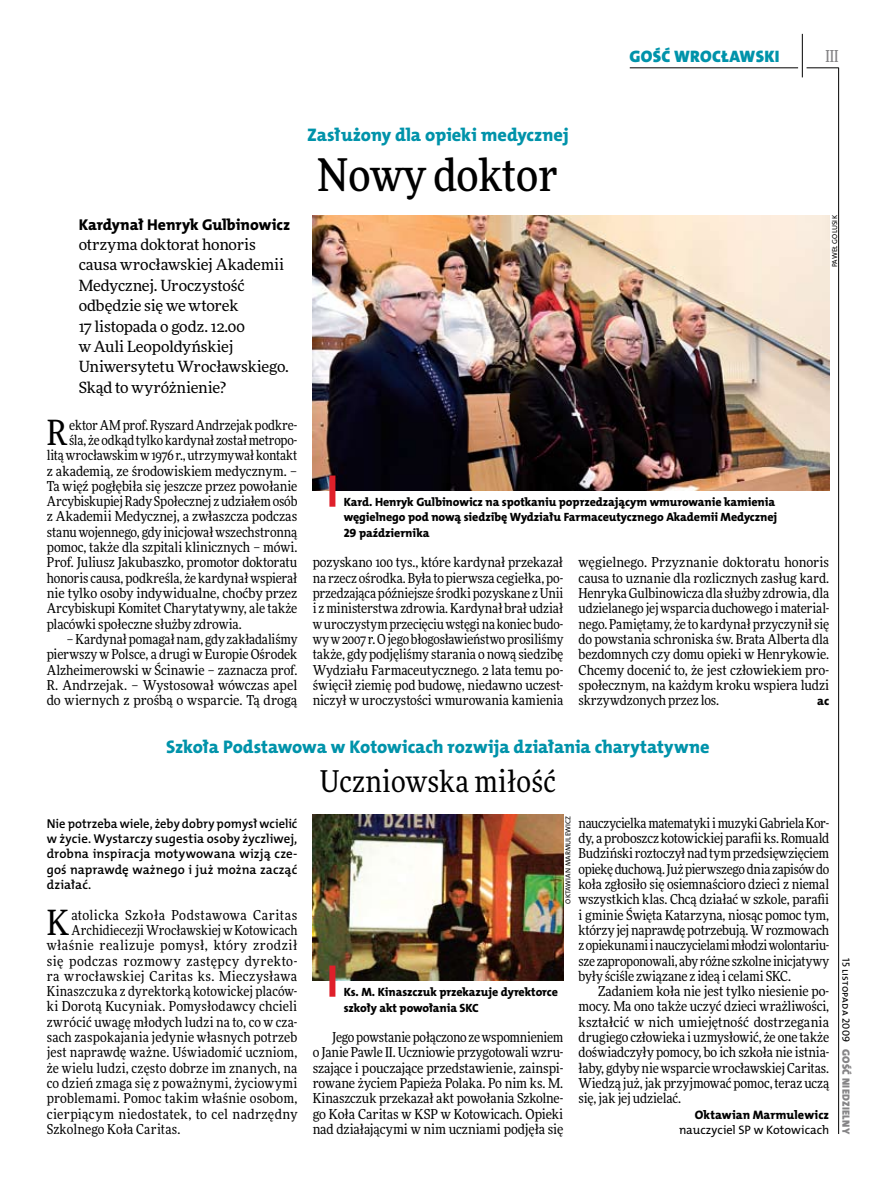
<style>
.page{position:relative;width:893px;height:1191px;background:#fff}
.page>*{position:absolute;margin:0;border:0;box-sizing:border-box;transform-origin:0 0}
.t1{font:500 45px "Freeday Narrow";color:#000}
.t2{font:34.8px "Freeday Narrow News";color:#000}
.t3{font:30px "Freeday Narrow News";letter-spacing:.01em;color:#000}
.t4{font:18.3px "The Mix HP8 Ex Bld";color:#0093aa}
.t5{font:16.65px "The Mix HP9 Blk";letter-spacing:.02em;color:#0093aa}
.t6{font:500 16.5px "Freeday Narrow";color:#858486;scale:.9 1}
.t7{font:15.75px "The Mix HP8 Ex Bld";color:#000}
.t8{font:15.45px/20.4px "Freeday News";letter-spacing:-.01em;color:#000}
.t9{font:13.65px/15.3px "Freeday Narrow News";color:#000;text-align:justify}
.t10{font:13.65px "Freeday Narrow News";letter-spacing:.035em;color:#000}
.t11{font:13.65px "Freeday Narrow News";letter-spacing:.02em;color:#000}
.t12{font:13.65px "Freeday Narrow News";letter-spacing:.03em;color:#000}
.t13{font:12.9px/15.3px "The Mix HP6 Se Bld";letter-spacing:.005em;color:#000;text-align:justify}
.t14{font:12.3px "The Mix HP5 Plain";letter-spacing:-.005em;color:#000}
.t15{font:12.3px "The Mix HP8 Ex Bld";letter-spacing:.01em;color:#000}
.t16{font:12px/15.3px "The Mix HP8 Ex Bld";letter-spacing:-.005em;color:#000}
.t17{font:10.5px "The Mix HP5 Plain";letter-spacing:.015em;color:#000}
.t18{font:10.5px "The Mix HP9 Blk";letter-spacing:.025em;color:#858486}
.t19{font:7.2px "The Mix HP5 Plain";letter-spacing:.015em;color:#000}
</style>
<div class="page">
<hr style="left:806px;top:68px;width:33px;height:1px;background:#000">
<hr style="left:630px;top:68px;width:168px;height:1px;background:#000">
<hr style="left:838px;top:68px;width:1px;height:1066px;background:#000">
<hr style="left:802px;top:34px;width:1px;height:43px;background:#000">
<img style="left:313px;top:215px;width:516px;height:276px">
<div style="left:329px;top:475px;width:6px;height:32px;background:#df1f2a"></div>
<img style="left:313px;top:814px;width:250px;height:167px">
<div style="left:329px;top:965px;width:6px;height:31px;background:#df1f2a"></div>
<p class="t5" style="left:629px;top:46px;width:152px">GOŚĆ WROCŁAWSKI</p>
<p class="t6" style="left:825px;top:46px;width:16px">III</p>
<p class="t7" style="left:79px;top:214px;width:213px">Kardynał Henryk Gulbinowicz</p>
<p class="t8" style="left:79px;top:234px;width:212px">otrzyma doktorat honoris causa wrocławskiej Akademii<br>Medycznej. Uroczystość odbędzie się we wtorek<br>17 listopada o godz. 12.00<br>w Auli Leopoldyńskiej<br>Uniwersytetu Wrocławskiego.<br>Skąd to wyróżnienie?</p>
<h2 class="t2" style="left:47px;top:411px;width:22px">R</h2>
<p class="t9" style="left:69px;top:417px;width:230px">ektor AM prof. Ryszard Andrzejak podkre-</p>
<p class="t9" style="left:69px;top:432px;width:230px">śla, że odkąd tylko kardynał został metropo-</p>
<p class="t9" style="left:47px;top:447px;width:252px">litą wrocławskim w1976 r., utrzymywał kontakt</p>
<p class="t9" style="left:47px;top:463px;width:252px">z akademią, ze środowiskiem medycznym. –</p>
<p class="t9" style="left:47px;top:478px;width:252px">Ta więź pogłębiła się jeszcze przez powołanie</p>
<p class="t9" style="left:47px;top:493px;width:252px">Arcybiskupiej Rady Społecznej z udziałem osób</p>
<p class="t9" style="left:47px;top:509px;width:252px">z Akademii Medycznej, a zwłaszcza podczas</p>
<p class="t9" style="left:47px;top:524px;width:252px">stanu wojennego, gdy inicjował wszechstronną</p>
<p class="t9" style="left:47px;top:539px;width:252px">pomoc, także dla szpitali klinicznych – mówi.</p>
<p class="t9" style="left:47px;top:555px;width:252px">Prof. Juliusz Jakubaszko, promotor doktoratu</p>
<p class="t9" style="left:47px;top:570px;width:252px">honoris causa, podkreśla, że kardynał wspierał</p>
<p class="t9" style="left:47px;top:585px;width:252px">nie tylko osoby indywidualne, choćby przez</p>
<p class="t9" style="left:47px;top:600px;width:252px">Arcybiskupi Komitet Charytatywny, ale także</p>
<p class="t9" style="left:47px;top:616px;width:196px">placówki społeczne służby zdrowia.</p>
<p class="t9" style="left:47px;top:631px;width:252px;text-indent:20px">– Kardynał pomagał nam, gdy zakładaliśmy pierwszy w Polsce, a drugi w Europie Ośrodek Alzheimerowski w Ścinawie – zaznacza prof.<br>R. Andrzejak. – Wystosował wówczas apel do wiernych z prośbą o wsparcie. Tą drogą</p>
<h3 class="t4" style="left:307px;top:123px;width:263px">Zasłużony dla opieki medycznej</h3>
<h1 class="t1" style="left:318px;top:147px;width:242px">Nowy doktor</h1>
<p class="t19" style="left:830px;top:267px;width:52px;rotate:-90deg">Paweł Golusik</p>
<p class="t16" style="left:344px;top:494px;width:435px">Kard. Henryk Gulbinowicz na spotkaniu poprzedzającym wmurowanie kamienia węgielnego pod nową siedzibę Wydziału Farmaceutycznego Akademii Medycznej<br>29 października</p>
<p class="t9" style="left:313px;top:555px;width:252px">pozyskano 100 tys., które kardynał przekazał na rzecz ośrodka. Była to pierwsza cegiełka, po&shy;przedzająca późniejsze środki pozyskane zUnii i zministerstwa zdrowia. Kardynał brał udział wuroczystym przecięciu wstęgi na koniec budo&shy;wy w2007 r. Ojego błogosławieństwo prosiliśmy także, gdy podjęliśmy starania o nową siedzibę Wydziału Farmaceutycznego. 2 lata temu po&shy;święcił ziemię pod budowę, niedawno uczest&shy;niczył w uroczystości wmurowania kamienia</p>
<p class="t9" style="left:579px;top:555px;width:252px">węgielnego. Przyznanie doktoratu honoris causa to uznanie dla rozlicznych zasług kard.<br>Henryka Gulbinowicza dla służby zdrowia, dla udzielanego jej wsparcia duchowego i material&shy;nego. Pamiętamy, że to kardynał przyczynił się do powstania schroniska św. Brata Alberta dla bezdomnych czy domu opieki w Henrykowie.<br>Chcemy docenić to, że jest człowiekiem pro&shy;społecznym, na każdym kroku wspiera ludzi skrzywdzonych przez los.</p>
<p class="t15" style="left:817px;top:693px;width:14px">ac</p>
<h3 class="t4" style="left:166px;top:735px;width:545px">Szkoła Podstawowa w Kotowicach rozwija działania charytatywne</h3>
<h3 class="t3" style="left:320px;top:763px;width:237px">Uczniowska miłość</h3>
<p class="t13" style="left:47px;top:816px;width:252px">Nie potrzeba wiele, żeby dobry pomysł wcielić w życie. Wystarczy sugestia osoby życzliwej, drobna inspiracja motywowana wizją cze&shy;goś naprawdę ważnego i już można zacząć działać.</p>
<h2 class="t2" style="left:47px;top:901px;width:24px">K</h2>
<p class="t10" style="left:71px;top:906px;width:227px">atolicka Szkoła Podstawowa Caritas</p>
<p class="t9" style="left:71px;top:922px;width:227px">Archidiecezji Wrocławskiej w Kotowicach</p>
<p class="t10" style="left:47px;top:937px;width:252px">właśnie realizuje pomysł, który zrodził</p>
<p class="t10" style="left:47px;top:952px;width:252px">się podczas rozmowy zastępcy dyrekto-</p>
<p class="t12" style="left:47px;top:967px;width:252px">ra wrocławskiej Caritas ks. Mieczysława</p>
<p class="t9" style="left:47px;top:983px;width:252px">Kinaszczuka z dyrektorką kotowickej placów-</p>
<p class="t9" style="left:47px;top:998px;width:252px">ki Dorotą Kucyniak. Pomysłodawcy chcieli</p>
<p class="t9" style="left:47px;top:1014px;width:252px">zwrócić uwagę młodych ludzi na to, co w cza-</p>
<p class="t9" style="left:47px;top:1029px;width:252px">sach zaspokajania jedynie własnych potrzeb</p>
<p class="t9" style="left:47px;top:1044px;width:252px">jest naprawdę ważne. Uświadomić uczniom,</p>
<p class="t9" style="left:47px;top:1060px;width:252px">że wielu ludzi, często dobrze im znanych, na</p>
<p class="t11" style="left:47px;top:1074px;width:252px">co dzień zmaga się z poważnymi, życiowymi</p>
<p class="t9" style="left:47px;top:1090px;width:252px">problemami. Pomoc takim właśnie osobom,</p>
<p class="t11" style="left:47px;top:1105px;width:252px">cierpiącym niedostatek, to cel nadrzędny</p>
<p class="t9" style="left:47px;top:1121px;width:135px">Szkolnego Koła Caritas.</p>
<p class="t19" style="left:563px;top:903px;width:89px;rotate:-90deg">Oktawian Marmulewicz</p>
<p class="t9" style="left:579px;top:815px;width:252px">nauczycielka matematyki imuzyki Gabriela Kor&shy;dy, a proboszcz kotowickiej parafii ks. Romuald Budziński roztoczył nad tym przedsięwzięciem opiekę duchową. Już pierwszego dnia zapisów do koła zgłosiło się osiemnaścioro dzieci z niemal wszystkich klas. Chcą działać w szkole, parafii i gminie Święta Katarzyna, niosąc pomoc tym, którzy jej naprawdę potrzebują. W rozmowach zopiekunami inauczycielami młodzi wolontariu&shy;sze zaproponowali, aby różne szkolne inicjatywy były ściśle związane z ideą i celami SKC.</p>
<p class="t9" style="left:579px;top:983px;width:252px;text-indent:20px">Zadaniem koła nie jest tylko niesienie po&shy;mocy. Ma ono także uczyć dzieci wrażliwości, kształcić w nich umiejętność dostrzegania drugiego człowieka i uzmysłowić, że one także doświadczyły pomocy, bo ich szkoła nie istnia&shy;łaby, gdyby nie wsparcie wrocławskiej Caritas.<br>Wiedzą już, jak przyjmować pomoc, teraz uczą się, jak jej udzielać.</p>
<p class="t15" style="left:695px;top:1106px;width:136px">Oktawian Marmulewicz</p>
<p class="t14" style="left:679px;top:1122px;width:152px">nauczyciel SP w Kotowicach</p>
<p class="t16" style="left:344px;top:984px;width:216px">Ks. M. Kinaszczuk przekazuje dyrektorce szkoły akt powołania SKC</p>
<p class="t9" style="left:313px;top:1029px;width:252px;text-indent:20px">Jego powstanie połączono ze wspomnieniem o Janie Pawle II. Uczniowie przygotowali wzru&shy;szające i pouczające przedstawienie, zainspi&shy;rowane życiem Papieża Polaka. Po nim ks. M.<br>Kinaszczuk przekazał akt powołania Szkolne&shy;go Koła Caritas w KSP w Kotowicach. Opieki nad działającymi w nim uczniami podjęła się</p>
<p class="t17" style="left:853px;top:957px;width:86px;rotate:90deg">15 listopada 2009</p>
<p class="t18" style="left:853px;top:1049px;width:86px;rotate:90deg">GOŚĆ NIEDZIELNY</p>
</div>
